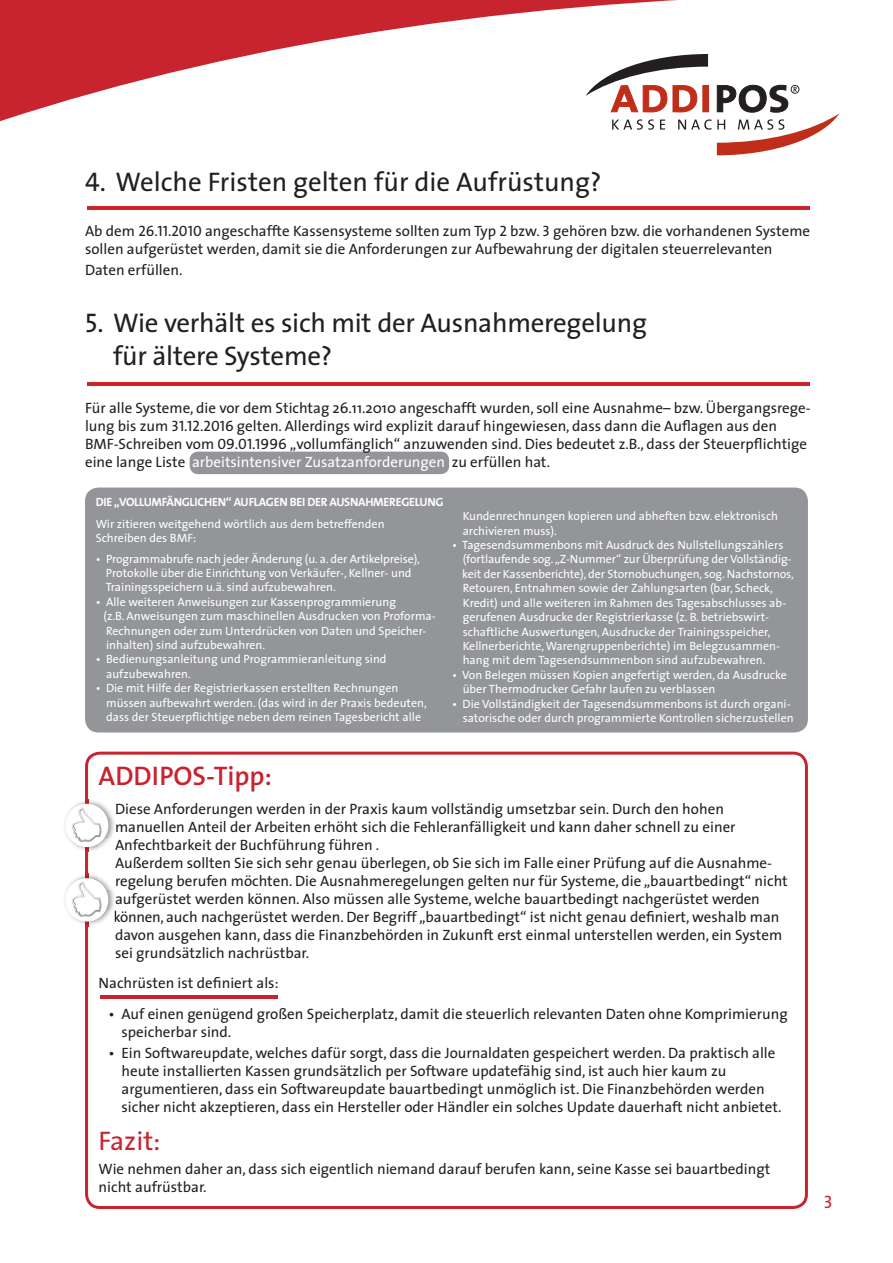
<style>
.page{position:relative;width:893px;height:1263px;background:#fff}
.page>*{position:absolute;margin:0;border:0;box-sizing:border-box;transform-origin:0 0}
.t1{font:27px/32.4px "The Sans";letter-spacing:-.01em;color:#231f20}
.t2{font:600 27px "The Sans";color:#c82430}
.t3{font:27px "The Sans";color:#c82430}
.t4{font:18px "The Sans Caps";color:#c82430}
.t5{font:15px/18px "The Sans";color:#231f20}
.t6{font:12px/14.4px "The Sans";color:#fff}
.t7{font:700 12px "The Sans";letter-spacing:-.025em;color:#fff}
.s1{font-family:"The Sans Caps"}
.s2{color:#fff}
</style>
<div class="page">
<svg style="left:85px;top:752px;width:723px;height:457px"></svg>
<div style="left:190px;top:452px;width:259px;height:22px;background:#939598;border-radius:9px"></div>
<svg style="left:0;top:0;width:840px;height:121px"></svg>
<svg style="left:585px;top:54px;width:254px;height:101px"></svg>
<hr style="left:87px;top:206px;width:722px;height:3px;background:#c82430">
<hr style="left:87px;top:382px;width:722px;height:3px;background:#c82430">
<div style="left:85px;top:487px;width:723px;height:245px;background:#939598;border-radius:13px"></div>
<hr style="left:100px;top:995px;width:177px;height:3px;background:#c82430">
<img style="left:65px;top:799px;width:50px;height:52px">
<img style="left:85px;top:799px;width:3px;height:52px">
<img style="left:99px;top:802px;width:16px;height:15px">
<img style="left:106px;top:820px;width:9px;height:15px">
<img style="left:99px;top:838px;width:16px;height:13px">
<img style="left:65px;top:804px;width:43px;height:43px;border-radius:22px">
<img style="left:65px;top:873px;width:50px;height:53px">
<img style="left:85px;top:873px;width:3px;height:53px">
<img style="left:99px;top:874px;width:16px;height:15px">
<img style="left:107px;top:892px;width:8px;height:15px">
<img style="left:99px;top:910px;width:16px;height:15px">
<img style="left:65px;top:878px;width:43px;height:43px;border-radius:22px">
<h1 class="t1" style="left:85px;top:165px;width:518px"><span class="s1">4</span>. Welche Fristen gelten für die Aufrüstung?</h1>
<p class="t5" style="left:85px;top:222px;width:727px">Ab dem <span class="s1">26.11.2010</span> angeschaffte Kassensysteme sollten zum Typ <span class="s1">2</span> bzw. <span class="s1">3</span> gehören bzw. die vorhandenen Systeme sollen aufgerüstet werden, damit sie die Anforderungen zur Aufbewahrung der digitalen steuerrelevanten</p>
<p class="t5" style="left:85px;top:261px;width:99px">Daten erfüllen.</p>
<h1 class="t1" style="left:113px;top:306px;width:535px;text-indent:-28px"><span class="s1">5</span>. Wie verhält es sich mit der Ausnahmeregelung für ältere Systeme?</h1>
<p class="t5" style="left:85px;top:398px;width:727px">Für alle Systeme, die vor dem Stichtag 26.11.2010 angeschafft wurden, soll eine Ausnahme– bzw. Übergangsrege&shy;lung bis zum <span class="s1">31.12.2016</span> gelten. Allerdings wird explizit darauf hingewiesen, dass dann die Auflagen aus den BMF-Schreiben vom <span class="s1">09.01.1996</span> „vollumfänglich“ anzuwenden sind. Dies bedeutet z.B., dass der Steuerpflichtige eine lange Liste <span class="s2">arbeitsintensiver Zusatzanforderungen</span> zu erfüllen hat.</p>
<p class="t7" style="left:96px;top:492px;width:350px">DIE „VOLLUMFÄNGLICHEN“ AUFLAGEN BEI DER AUSNAHMEREGELUNG</p>
<p class="t6" style="left:96px;top:516px;width:290px">Wir zitieren weitgehend wörtlich aus dem betreffenden<br>Schreiben des BMF:</p>
<p class="t6" style="left:106px;top:551px;width:316px;text-indent:-10px">• Programmabrufe nach jeder Änderung (u. a. der Artikelpreise),<br>Protokolle über die Einrichtung von Verkäufer-, Kellner- und<br>Trainingsspeichern u.ä. sind aufzubewahren.</p>
<p class="t6" style="left:104px;top:594px;width:334px;text-indent:-8px">• Alle weiteren Anweisungen zur Kassenprogrammierung<br>(z.B. Anweisungen zum maschinellen Ausdrucken von Proforma-Rechnungen oder zum Unterdrücken von Daten und Speicher&shy;inhalten) sind aufzubewahren.</p>
<p class="t6" style="left:106px;top:652px;width:282px;text-indent:-10px">• Bedienungsanleitung und Programmieranleitung sind aufzubewahren.</p>
<p class="t6" style="left:106px;top:680px;width:322px;text-indent:-10px">• Die mit Hilfe der Registrierkassen erstellten Rechnungen müssen aufbewahrt werden. (das wird in der Praxis bedeuten, dass der Steuerpflichtige neben dem reinen Tagesbericht alle</p>
<p class="t6" style="left:463px;top:509px;width:317px">Kundenrechnungen kopieren und abheften bzw. elektronisch archivieren muss).</p>
<p class="t6" style="left:462px;top:537px;width:333px;text-indent:-10px">• Tagesendsummenbons mit Ausdruck des Nullstellungszählers (fortlaufende sog. „Z-Nummer“ zur Überprüfung der Vollständig&shy;keit der Kassenberichte), der Stornobuchungen, sog. Nachstornos, Retouren, Entnahmen sowie der Zahlungsarten (bar, Scheck, Kredit) und alle weiteren im Rahmen des Tagesabschlusses ab&shy;gerufenen Ausdrucke der Registrierkasse (z. B. betriebswirt&shy;schaftliche Auswertungen, Ausdrucke der Trainingsspeicher, Kellnerberichte, Warengruppenberichte) im Belegzusammen&shy;hang mit dem Tagesendsummenbon sind aufzubewahren.</p>
<p class="t6" style="left:463px;top:667px;width:326px;text-indent:-10px">• Von Belegen müssen Kopien angefertigt werden, da Ausdrucke über Thermodrucker Gefahr laufen zu verblassen</p>
<p class="t6" style="left:452px;top:696px;width:343px;text-align:right">• Die Vollständigkeit der Tagesendsummenbons ist durch organi&shy;satorische oder durch programmierte Kontrollen sicherzustellen</p>
<h1 class="t2" style="left:99px;top:753px;width:175px">AddiPOs-tipp:</h1>
<p class="t5" style="left:113px;top:799px;width:676px">Diese Anforderungen werden in der Praxis kaum vollständig umsetzbar sein. Durch den hohen manuellen Anteil der Arbeiten erhöht sich die Fehleranfälligkeit und kann daher schnell zu einer Anfechtbarkeit der Buchführung führen .<br>Außerdem sollten Sie sich sehr genau überlegen, ob Sie sich im Falle einer Prüfung auf die Ausnahme&shy;regelung berufen möchten. Die Ausnahmeregelungen gelten nur für Systeme, die „bauartbedingt“ nicht aufgerüstet werden können. Also müssen alle Systeme, welche bauartbedingt nachgerüstet werden können, auch nachgerüstet werden. Der Begriff „bauartbedingt“ ist nicht genau definiert, weshalb man davon ausgehen kann, dass die Finanzbehörden in Zukunft erst einmal unterstellen werden, ein System sei grundsätzlich nachrüstbar.</p>
<p class="t5" style="left:99px;top:973px;width:181px">Nachrüsten ist definiert als:</p>
<p class="t5" style="left:122px;top:1004px;width:668px;text-indent:-13px">• Auf einen genügend großen Speicherplatz, damit die steuerlich relevanten Daten ohne Komprimierung speicherbar sind.</p>
<p class="t5" style="left:122px;top:1043px;width:662px;text-indent:-13px">• Ein Softwareupdate, welches dafür sorgt, dass die Journaldaten gespeichert werden. Da praktisch alle heute installierten Kassen grundsätzlich per Software updatefähig sind, ist auch hier kaum zu argumentieren, dass ein Softwareupdate bauartbedingt unmöglich ist. Die Finanzbehörden werden sicher nicht akzeptieren, dass ein Hersteller oder Händler ein solches Update dauerhaft nicht anbietet.</p>
<h1 class="t3" style="left:99px;top:1118px;width:63px">Fazit:</h1>
<p class="t5" style="left:99px;top:1159px;width:673px">Wie nehmen daher an, dass sich eigentlich niemand darauf berufen kann, seine Kasse sei bauartbedingt nicht aufrüstbar.</p>
<p class="t4" style="left:824px;top:1187px;width:10px">3</p>
</div>
